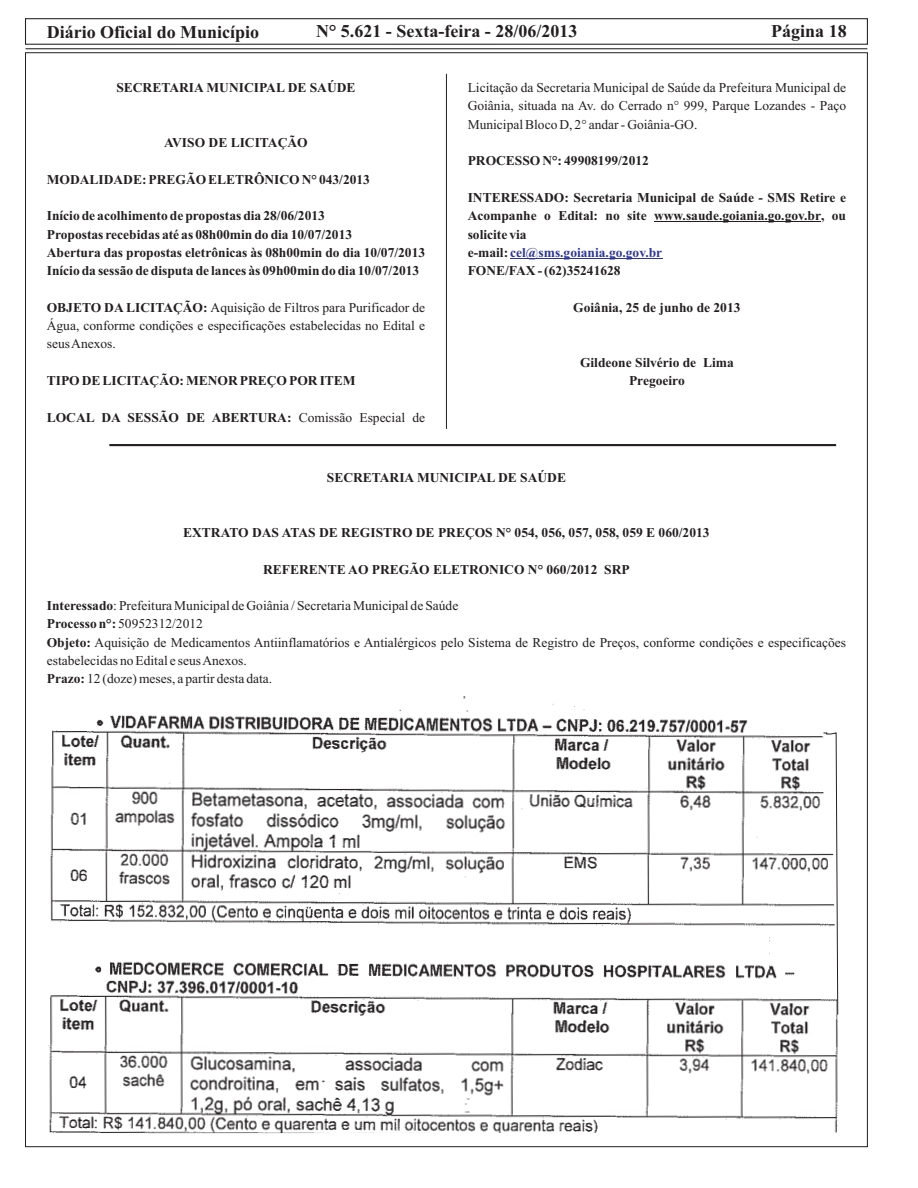
<style>
.page{position:relative;width:918px;height:1188px;background:#fff}
.page>*{position:absolute;margin:0;border:0;box-sizing:border-box;transform-origin:0 0}
.t1{font:700 18px "Times New Roman";color:#231f20}
.t2{font:700 13.5px/18.3px "Times New Roman";color:#231f20}
.t3{font:13.5px/18.3px "Times New Roman";color:#231f20}
.s1{font-weight:700}
.s2{color:#2e3695}
</style>
<div class="page">
<div style="left:25px;top:18px;width:843px;height:27px;border:1px solid #231f20"></div>
<hr style="left:26px;top:48px;width:841px;height:1px;background:#231f20">
<hr style="left:446px;top:74px;width:1px;height:355px;background:#231f20">
<hr style="left:654px;top:221px;width:167px;height:1px;background:#231f20">
<hr style="left:510px;top:258px;width:152px;height:1px;background:#2e3695">
<img style="left:48px;top:696px;width:790px;height:437px">
<svg style="left:823px;top:731px;width:16px;height:284px"></svg>
<hr style="left:109px;top:444px;width:727px;height:2px;background:#231f20">
<h1 class="t1" style="left:47px;top:26px;width:214px">Diário Oficial do Município</h1>
<h1 class="t1" style="left:316px;top:26px;width:263px">N° 5.621 - Sexta-feira - 28/06/2013</h1>
<h1 class="t1" style="left:771px;top:26px;width:77px">Página 18</h1>
<p class="t2" style="left:116px;top:80px;width:241px">SECRETARIA MUNICIPAL DE SAÚDE</p>
<p class="t2" style="left:164px;top:135px;width:145px">AVISO DE LICITAÇÃO</p>
<p class="t2" style="left:47px;top:171px;width:325px">MODALIDADE: PREGÃO ELETRÔNICO N° 043/2013</p>
<p class="t2" style="left:47px;top:208px;width:380px">Início de acolhimento de propostas dia 28/06/2013<br>Propostas recebidas até as 08h00min do dia 10/07/2013<br>Abertura das propostas eletrônicas às 08h00min do dia 10/07/2013<br>Início da sessão de disputa de lances às 09h00min do dia 10/07/2013</p>
<p class="t3" style="left:47px;top:299px;width:380px"><span class="s1">OBJETO DA LICITAÇÃO:</span> Aquisição de Filtros para Purificador de</p>
<p class="t3" style="left:47px;top:318px;width:380px">Água, conforme condições e especificações estabelecidas no Edital e seusAnexos.</p>
<p class="t2" style="left:47px;top:373px;width:310px">TIPO DE LICITAÇÃO: MENOR PREÇO POR ITEM</p>
<p class="t2" style="left:47px;top:409px;width:246px">LOCAL DA SESSÃO DE ABERTURA:</p>
<p class="t3" style="left:299px;top:409px;width:128px">Comissão Especial de</p>
<p class="t3" style="left:468px;top:80px;width:380px;text-align:justify">Licitação da Secretaria Municipal de Saúde da Prefeitura Municipal de Goiânia, situada na Av. do Cerrado n° 999, Parque Lozandes - Paço Municipal Bloco D, 2° andar - Goiânia-GO.</p>
<p class="t2" style="left:468px;top:153px;width:183px">PROCESSO N°: 49908199/2012</p>
<p class="t2" style="left:468px;top:190px;width:380px">INTERESSADO: Secretaria Municipal de Saúde - SMS Retire e<br>Acompanhe o Edital: no site</p>
<p class="t2" style="left:654px;top:208px;width:193px">www.saude.goiania.go.gov.br, ou</p>
<p class="t2" style="left:468px;top:226px;width:196px">solicite via e-mail:<span class="s2">cel@sms.goiania.go.gov.br<br></span>FONE/FAX - (62)35241628</p>
<p class="t2" style="left:573px;top:300px;width:169px">Goiânia, 25 de junho de 2013</p>
<p class="t2" style="left:580px;top:354px;width:155px;text-align:center">Gildeone Silvério de Lima<br>Pregoeiro</p>
<p class="t2" style="left:327px;top:470px;width:241px">SECRETARIA MUNICIPAL DE SAÚDE</p>
<p class="t2" style="left:183px;top:525px;width:528px">EXTRATO DAS ATAS DE REGISTRO DE PREÇOS N° 054, 056, 057, 058, 059 E 060/2013</p>
<p class="t2" style="left:263px;top:561px;width:368px">REFERENTE AO PREGÃO ELETRONICO N° 060/2012 SRP</p>
<p class="t3" style="left:47px;top:598px;width:801px"><span class="s1">Interessado</span>: Prefeitura Municipal de Goiânia / Secretaria Municipal de Saúde<br><span class="s1">Processo n°:</span>50952312/2012<br><span class="s1">Objeto:</span> Aquisição de Medicamentos Antiinflamatórios e Antialérgicos pelo Sistema de Registro de Preços, conforme condições e especificações</p>
<p class="t3" style="left:47px;top:671px;width:227px"><span class="s1">Prazo:</span>12 (doze) meses, a partir desta data.</p>
<p class="t3" style="left:47px;top:653px;width:202px">estabelecidas no Edital e seusAnexos.</p>
</div>
